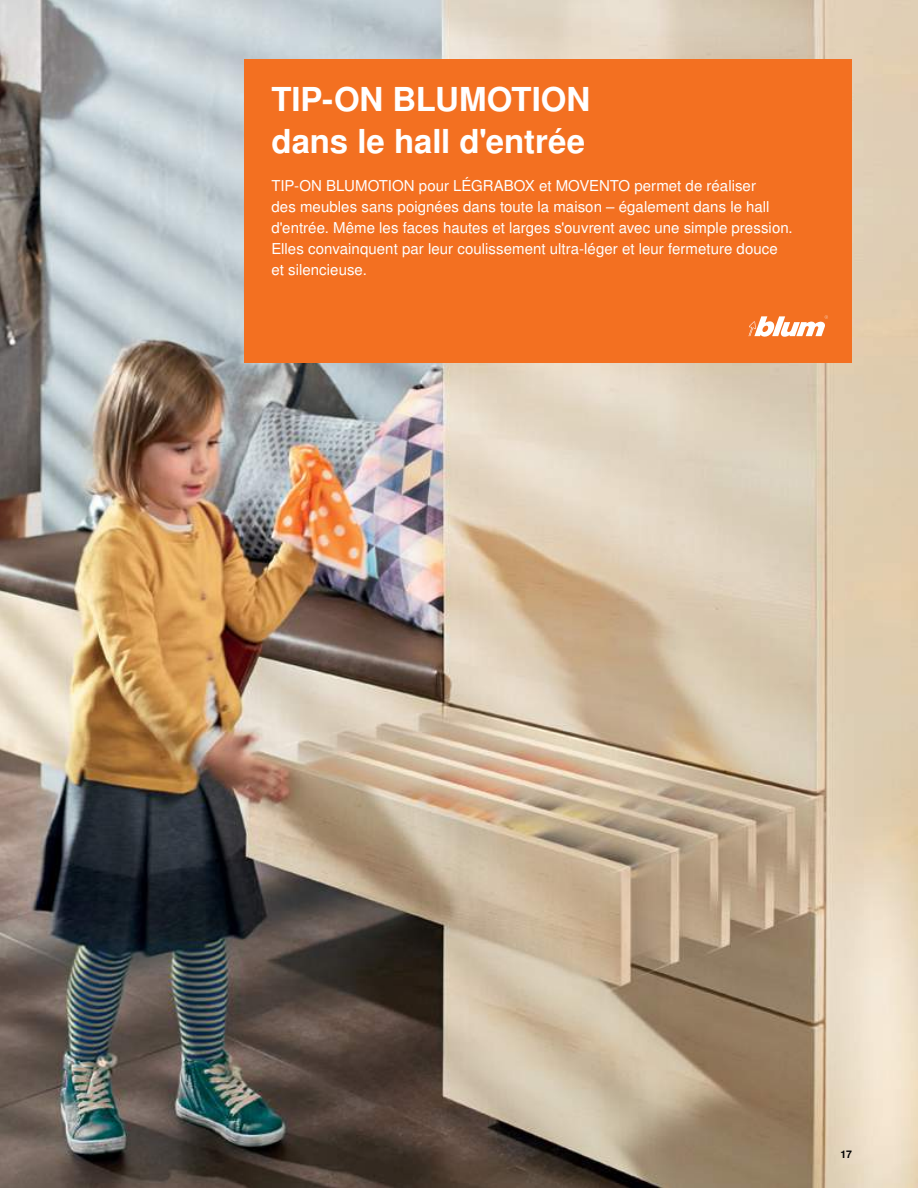
<style>
.page{position:relative;width:918px;height:1188px;background:#fff}
.page>*{position:absolute;margin:0;border:0;box-sizing:border-box;transform-origin:0 0}
.t1{font:700 33px/42px "Nimbus Sans OT";letter-spacing:-.005em;color:#fff}
.t2{font:15px/21px "Nimbus Sans OT";letter-spacing:.005em;color:#fff}
.t3{font:700 10.5px "Nimbus Sans OT";color:#000}
</style>
<div class="page">
<img style="left:0;top:0;width:918px;height:1188px">
<div style="left:245px;top:59px;width:607px;height:304px;background:#f37021"></div>
<svg style="left:749px;top:315px;width:79px;height:22px"></svg>
<h1 class="t1" style="left:271px;top:79px;width:320px">TIP-ON BLUMOTION dans le hall d'entrée</h1>
<p class="t2" style="left:271px;top:176px;width:523px">TIP-ON BLUMOTION pour LÉGRABOX et MOVENTO permet de réaliser<br>des meubles sans poignées dans toute la maison – également dans le hall d'entrée. Même les faces hautes et larges s'ouvrent avec une simple pression.<br>Elles convainquent par leur coulissement ultra-léger et leur fermeture douce et silencieuse.</p>
<p class="t3" style="left:841px;top:1148px;width:13px">17</p>
</div>
